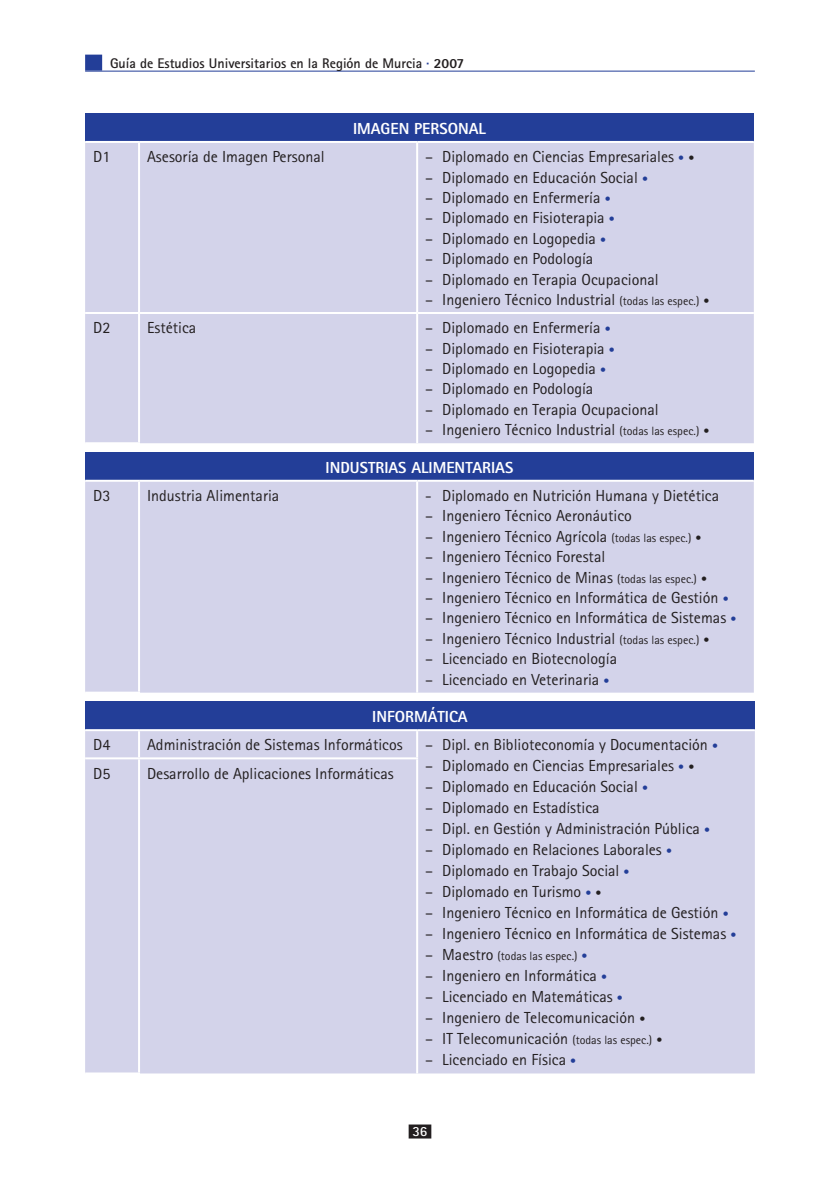
<style>
.page{position:relative;width:840px;height:1191px;background:#fff}
.page>*{position:absolute;margin:0;border:0;box-sizing:border-box;transform-origin:0 0}
.t1{font:16px "Rotis Sans Serif";color:#231f20}
.t2{font:800 16px "Rotis Sans Serif";color:#fff}
.t3{font:700 14px "Rotis Sans Serif";color:#231f20}
.t4{font:700 14px "Rotis Sans Serif";color:#fff}
.t5{font:12px "Rotis Sans Serif";color:#231f20}
.s1{color:#233e98}
.s2{font-weight:800}
.s3{font-size:12px;color:#233e98}
.s4{font-size:12px}
.s5{font-size:16px}
</style>
<div class="page">
<div style="left:408px;top:1124px;width:23px;height:14px;background:#231f20"></div>
<div style="left:85px;top:55px;width:17px;height:16px;background:#233e98"></div>
<hr style="left:85px;top:71px;width:669px;height:1px;background:#233e98">
<div style="left:85px;top:113px;width:668px;height:29px;background:#233e98"></div>
<div style="left:85px;top:143px;width:668px;height:300px;background:#d3d3ea"></div>
<hr style="left:416px;top:143px;width:2px;height:169px;background:#fff">
<hr style="left:139px;top:312px;width:278px;height:2px;background:#fff">
<hr style="left:417px;top:312px;width:336px;height:2px;background:#fff">
<hr style="left:416px;top:314px;width:2px;height:129px;background:#fff">
<hr style="left:139px;top:141px;width:278px;height:2px;background:#fff">
<hr style="left:417px;top:141px;width:336px;height:2px;background:#fff">
<hr style="left:85px;top:141px;width:54px;height:2px;background:#fff">
<hr style="left:138px;top:143px;width:2px;height:169px;background:#fff">
<hr style="left:138px;top:314px;width:2px;height:128px;background:#fff">
<hr style="left:85px;top:312px;width:54px;height:2px;background:#fff">
<hr style="left:85px;top:442px;width:55px;height:2px;background:#fff">
<div style="left:85px;top:452px;width:668px;height:29px;background:#233e98"></div>
<div style="left:85px;top:482px;width:668px;height:210px;background:#d3d3ea"></div>
<hr style="left:139px;top:480px;width:278px;height:2px;background:#fff">
<hr style="left:417px;top:480px;width:336px;height:2px;background:#fff">
<hr style="left:416px;top:482px;width:2px;height:210px;background:#fff">
<hr style="left:85px;top:480px;width:54px;height:2px;background:#fff">
<hr style="left:138px;top:482px;width:2px;height:209px;background:#fff">
<hr style="left:85px;top:691px;width:55px;height:2px;background:#fff">
<div style="left:85px;top:701px;width:669px;height:29px;background:#233e98"></div>
<div style="left:85px;top:731px;width:669px;height:342px;background:#d3d3ea"></div>
<hr style="left:416px;top:731px;width:2px;height:26px;background:#fff">
<hr style="left:139px;top:757px;width:279px;height:2px;background:#fff">
<hr style="left:416px;top:759px;width:2px;height:314px;background:#fff">
<hr style="left:139px;top:729px;width:278px;height:2px;background:#fff">
<hr style="left:417px;top:729px;width:337px;height:2px;background:#fff">
<hr style="left:85px;top:729px;width:54px;height:2px;background:#fff">
<hr style="left:138px;top:731px;width:2px;height:26px;background:#fff">
<hr style="left:138px;top:759px;width:2px;height:313px;background:#fff">
<hr style="left:85px;top:757px;width:54px;height:2px;background:#fff">
<hr style="left:85px;top:1072px;width:55px;height:2px;background:#fff">
<p class="t3" style="left:110px;top:54px;width:355px">Guía de Estudios Universitarios en la Región de Murcia <span class="s1">·</span> <span class="s2">2007</span></p>
<p class="t2" style="left:353px;top:118px;width:134px">IMAGEN PERSONAL</p>
<p class="t1" style="left:93px;top:147px;width:19px">D1</p>
<p class="t1" style="left:147px;top:147px;width:179px">Asesoría de Imagen Personal</p>
<p class="t1" style="left:425px;top:147px;width:270px">– Diplomado en Ciencias Empresariales <span class="s3">•</span> <span class="s4">•</span></p>
<p class="t1" style="left:425px;top:168px;width:224px">– Diplomado en Educación Social <span class="s3">•</span></p>
<p class="t1" style="left:425px;top:188px;width:187px">– Diplomado en Enfermería <span class="s3">•</span></p>
<p class="t1" style="left:425px;top:208px;width:191px">– Diplomado en Fisioterapia <span class="s3">•</span></p>
<p class="t1" style="left:425px;top:229px;width:182px">– Diplomado en Logopedia <span class="s3">•</span></p>
<p class="t1" style="left:425px;top:249px;width:170px">– Diplomado en Podología</p>
<p class="t1" style="left:425px;top:270px;width:235px">– Diplomado en Terapia Ocupacional</p>
<p class="t1" style="left:425px;top:290px;width:286px">– Ingeniero Técnico Industrial <span class="s4">(todas las espec.) •</span></p>
<p class="t1" style="left:93px;top:318px;width:19px">D2</p>
<p class="t1" style="left:147px;top:318px;width:51px">Estética</p>
<p class="t1" style="left:425px;top:318px;width:187px">– Diplomado en Enfermería <span class="s3">•</span></p>
<p class="t1" style="left:425px;top:339px;width:191px">– Diplomado en Fisioterapia <span class="s3">•</span></p>
<p class="t1" style="left:425px;top:359px;width:182px">– Diplomado en Logopedia <span class="s3">•</span></p>
<p class="t1" style="left:425px;top:379px;width:170px">– Diplomado en Podología</p>
<p class="t1" style="left:425px;top:400px;width:235px">– Diplomado en Terapia Ocupacional</p>
<p class="t1" style="left:425px;top:420px;width:286px">– Ingeniero Técnico Industrial <span class="s4">(todas las espec.) •</span></p>
<p class="t2" style="left:325px;top:457px;width:189px">INDUSTRIAS ALIMENTARIAS</p>
<p class="t1" style="left:93px;top:486px;width:19px">D3</p>
<p class="t1" style="left:147px;top:486px;width:134px">Industria Alimentaria</p>
<p class="t1" style="left:425px;top:486px;width:295px">- Diplomado en Nutrición Humana y Dietética</p>
<p class="t1" style="left:425px;top:506px;width:208px">– Ingeniero Técnico Aeronáutico</p>
<p class="t1" style="left:425px;top:527px;width:278px">– Ingeniero Técnico Agrícola <span class="s4">(todas las espec.) •</span></p>
<p class="t1" style="left:425px;top:547px;width:181px">– Ingeniero Técnico Forestal</p>
<p class="t1" style="left:425px;top:568px;width:283px">– Ingeniero Técnico de Minas <span class="s4">(todas las espec.) •</span></p>
<p class="t1" style="left:425px;top:588px;width:305px">– Ingeniero Técnico en Informática de Gestión <span class="s3">•</span></p>
<p class="t1" style="left:425px;top:608px;width:312px">– Ingeniero Técnico en Informática de Sistemas <span class="s3">•</span></p>
<p class="t1" style="left:425px;top:629px;width:286px">– Ingeniero Técnico Industrial <span class="s4">(todas las espec.) •</span></p>
<p class="t1" style="left:425px;top:649px;width:193px">– Licenciado en Biotecnología</p>
<p class="t1" style="left:425px;top:670px;width:186px">– Licenciado en Veterinaria <span class="s3">•</span></p>
<p class="t2" style="left:372px;top:706px;width:97px">INFORMÁTICA</p>
<p class="t1" style="left:93px;top:735px;width:19px">D4</p>
<p class="t1" style="left:147px;top:735px;width:257px">Administración de Sistemas Informáticos</p>
<p class="t1" style="left:425px;top:735px;width:294px">– Dipl. en Biblioteconomía y Documentación <span class="s3">•</span></p>
<p class="t1" style="left:425px;top:756px;width:270px">– Diplomado en Ciencias Empresariales <span class="s3">•</span> <span class="s4">•</span></p>
<p class="t1" style="left:425px;top:777px;width:224px">– Diplomado en Educación Social <span class="s3">•</span></p>
<p class="t1" style="left:425px;top:798px;width:176px">– Diplomado en Estadística</p>
<p class="t1" style="left:425px;top:819px;width:286px">– Dipl. en Gestión y Administración Pública <span class="s3">•</span></p>
<p class="t1" style="left:425px;top:840px;width:248px">– Diplomado en Relaciones Laborales <span class="s3">•</span></p>
<p class="t1" style="left:425px;top:861px;width:206px">– Diplomado en Trabajo Social <span class="s3">•</span></p>
<p class="t1" style="left:425px;top:882px;width:178px">– Diplomado en Turismo <span class="s3">•</span> <span class="s4">•</span></p>
<p class="t1" style="left:425px;top:903px;width:305px">– Ingeniero Técnico en Informática de Gestión <span class="s3">•</span></p>
<p class="t1" style="left:425px;top:924px;width:312px">– Ingeniero Técnico en Informática de Sistemas <span class="s3">•</span></p>
<p class="t5" style="left:425px;top:949px;width:164px"><span class="s5">– Maestro</span> (todas las espec.) <span class="s1">•</span></p>
<p class="t1" style="left:425px;top:966px;width:183px">– Ingeniero en Informática <span class="s3">•</span></p>
<p class="t1" style="left:425px;top:987px;width:199px">– Licenciado en Matemáticas <span class="s3">•</span></p>
<p class="t1" style="left:425px;top:1008px;width:221px">– Ingeniero de Telecomunicación <span class="s4">•</span></p>
<p class="t1" style="left:425px;top:1029px;width:238px">– IT Telecomunicación <span class="s4">(todas las espec.) •</span></p>
<p class="t1" style="left:425px;top:1050px;width:152px">– Licenciado en Física <span class="s3">•</span></p>
<p class="t1" style="left:93px;top:763px;width:19px">D5</p>
<p class="t1" style="left:147px;top:763px;width:248px">Desarrollo de Aplicaciones Informáticas</p>
<p class="t4" style="left:412px;top:1122px;width:17px">36</p>
</div>
